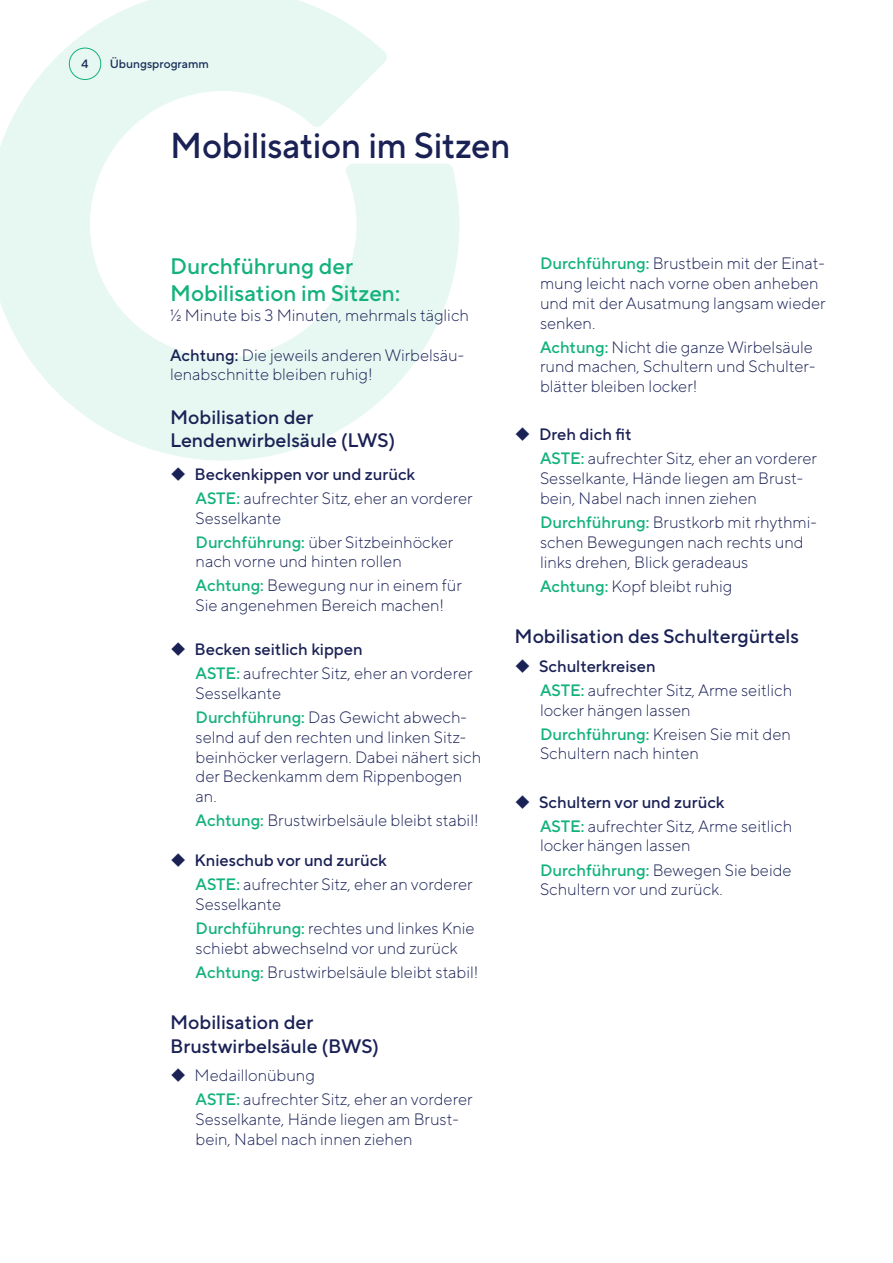
<style>
.page{position:relative;width:893px;height:1263px;background:#fff}
.page>*{position:absolute;margin:0;border:0;box-sizing:border-box;transform-origin:0 0}
.t1{font:500 36px "TT Norms Pro";letter-spacing:-.01em;color:#1a2155;scale:.96 1}
.t2{font:500 22.5px/27px "TT Norms Pro";color:#13b27b}
.t3{font:500 19.5px/23.4px "TT Norms Pro";color:#1a2155}
.t4{font:300 16.5px/24px "TT Norms Pro";color:#1a2155}
.t5{font:500 12px "TT Norms Pro";color:#1a2155}
.s1{font-weight:500}
.s2{font-weight:500;color:#13b27b}
</style>
<div class="page">
<svg style="left:0;top:0;width:460px;height:461px"></svg>
<p class="t5" style="left:81px;top:56px;width:9px">4</p>
<p class="t5" style="left:110px;top:56px;width:101px">Übungsprogramm</p>
<h1 class="t1" style="left:170px;top:122px;width:356px">Mobilisation im Sitzen</h1>
<h2 class="t2" style="left:170px;top:252px;width:231px">Durchführung der<br>Mobilisation im Sitzen:</h2>
<p class="t4" style="left:170px;top:303px;width:300px">½ Minute bis 3 Minuten, mehrmals täglich</p>
<p class="t4" style="left:170px;top:344px;width:296px;line-height:19.8px"><span class="s1">Achtung:</span> Die jeweils anderen Wirbelsäu&shy;lenabschnitte bleiben ruhig!</p>
<p class="t3" style="left:170px;top:404px;width:226px">Mobilisation der<br>Lendenwirbelsäule (LWS)</p>
<p class="t4" style="left:196px;top:461px;width:279px;text-indent:-26px">◆ <span class="s1">Beckenkippen vor und zurück<br></span><span class="s2">ASTE:</span> aufrechter Sitz, eher an vorderer</p>
<p class="t4" style="left:196px;top:505px;width:259px">Sesselkante<br><span class="s2">Durchführung:</span> über Sitzbeinhöcker</p>
<p class="t4" style="left:196px;top:549px;width:268px">nach vorne und hinten rollen<br><span class="s2">Achtung:</span> Bewegung nur in einem für</p>
<p class="t4" style="left:196px;top:593px;width:250px">Sie angenehmen Bereich machen!</p>
<p class="t4" style="left:196px;top:637px;width:279px;text-indent:-26px">◆ <span class="s1">Becken seitlich kippen<br></span><span class="s2">ASTE:</span> aufrechter Sitz, eher an vorderer</p>
<p class="t4" style="left:196px;top:681px;width:273px">Sesselkante<br><span class="s2">Durchführung:</span> Das Gewicht abwech-</p>
<p class="t4" style="left:196px;top:726px;width:287px;line-height:19.8px">selnd auf den rechten und linken Sitz&shy;beinhöcker verlagern. Dabei nähert sich der Beckenkamm dem Rippenbogen an.</p>
<p class="t4" style="left:196px;top:808px;width:285px"><span class="s2">Achtung:</span> Brustwirbelsäule bleibt stabil!</p>
<p class="t4" style="left:196px;top:847px;width:279px;text-indent:-26px">◆ <span class="s1">Knieschub vor und zurück<br></span><span class="s2">ASTE:</span> aufrechter Sitz, eher an vorderer</p>
<p class="t4" style="left:196px;top:891px;width:280px">Sesselkante<br><span class="s2">Durchführung:</span> rechtes und linkes Knie</p>
<p class="t4" style="left:196px;top:935px;width:284px">schiebt abwechselnd vor und zurück<br><span class="s2">Achtung:</span> Brustwirbelsäule bleibt stabil!</p>
<p class="t3" style="left:170px;top:1010px;width:210px">Mobilisation der<br>Brustwirbelsäule (BWS)</p>
<p class="t4" style="left:196px;top:1063px;width:279px;text-indent:-26px">◆ Medaillonübung<br><span class="s2">ASTE:</span> aufrechter Sitz, eher an vorderer</p>
<p class="t4" style="left:196px;top:1109px;width:265px;line-height:19.8px">Sesselkante, Hände liegen am Brust&shy;bein, Nabel nach innen ziehen</p>
<p class="t4" style="left:540px;top:253px;width:287px;line-height:19.8px"><span class="s2">Durchführung:</span> Brustbein mit der Einat&shy;mung leicht nach vorne oben anheben und mit der Ausatmung langsam wieder senken.</p>
<p class="t4" style="left:540px;top:336px;width:277px;line-height:19.8px"><span class="s2">Achtung:</span> Nicht die ganze Wirbelsäule rund machen, Schultern und Schulter&shy;blätter bleiben locker!</p>
<p class="t4" style="left:540px;top:422px;width:279px;text-indent:-26px">◆ <span class="s1">Dreh dich fit<br></span><span class="s2">ASTE:</span> aufrechter Sitz, eher an vorderer</p>
<p class="t4" style="left:540px;top:468px;width:265px;line-height:19.8px">Sesselkante, Hände liegen am Brust&shy;bein, Nabel nach innen ziehen</p>
<p class="t4" style="left:540px;top:512px;width:278px;line-height:19.8px"><span class="s2">Durchführung:</span> Brustkorb mit rhythmi&shy;schen Bewegungen nach rechts und links drehen, Blick geradeaus</p>
<p class="t4" style="left:540px;top:573px;width:194px"><span class="s2">Achtung:</span> Kopf bleibt ruhig</p>
<p class="t3" style="left:514px;top:624px;width:286px">Mobilisation des Schultergürtels</p>
<p class="t4" style="left:540px;top:653px;width:254px;text-indent:-26px">◆ <span class="s1">Schulterkreisen<br></span><span class="s2">ASTE:</span> aufrechter Sitz, Arme seitlich</p>
<p class="t4" style="left:540px;top:697px;width:252px">locker hängen lassen<br><span class="s2">Durchführung:</span> Kreisen Sie mit den</p>
<p class="t4" style="left:540px;top:741px;width:160px">Schultern nach hinten</p>
<p class="t4" style="left:540px;top:789px;width:254px;text-indent:-26px">◆ <span class="s1">Schultern vor und zurück<br></span><span class="s2">ASTE:</span> aufrechter Sitz, Arme seitlich</p>
<p class="t4" style="left:540px;top:833px;width:253px">locker hängen lassen<br><span class="s2">Durchführung:</span> Bewegen Sie beide</p>
<p class="t4" style="left:540px;top:877px;width:184px">Schultern vor und zurück.</p>
</div>
